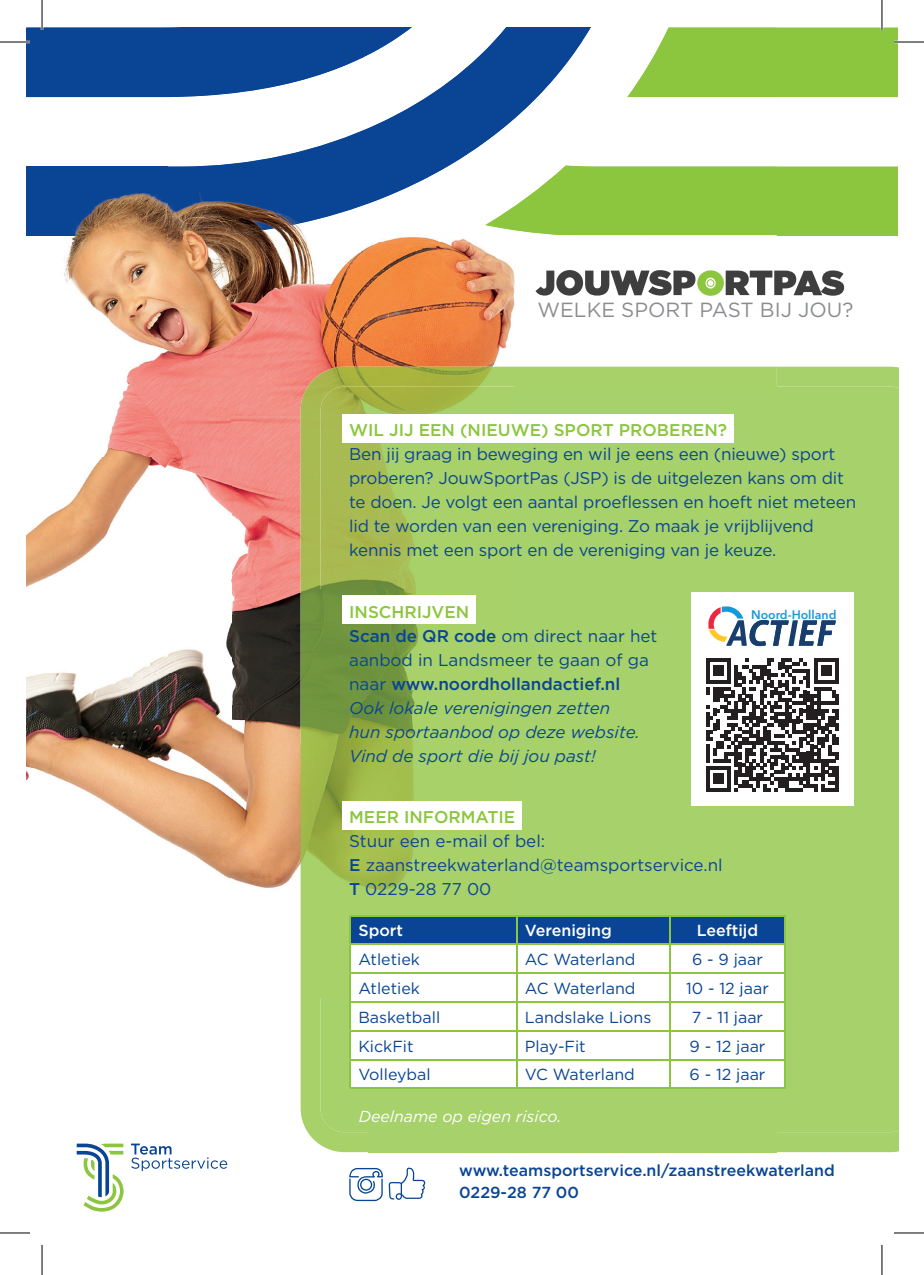
<style>
.page{position:relative;width:924px;height:1275px;background:#fff}
.page>*{position:absolute;margin:0;border:0;box-sizing:border-box;transform-origin:0 0}
.t1{font:20.4px "Gotham";color:#8a8c8f}
.t2{font:17px/24px "Gotham";letter-spacing:-.01em;color:#094594}
.t3{font:italic 17px/24px "Gotham";color:#094594}
.t4{font:500 17px "Gotham";color:#8bc63e}
.t5{font:16px "Gotham";color:#094594}
.t6{font:500 16px/22px "Gotham";color:#094594}
.t7{font:500 16px "Gotham";color:#fff}
.t8{font:italic 16px "Gotham";color:#fff}
.t9{font:600 12.2px "Avenir Next";color:#1699d6}
.s1{font-weight:500;font-style:normal;color:#8bc63e}
.s2{font-weight:500;font-style:normal}
.s3{font-style:normal}
.s4{font-weight:500}
</style>
<div class="page">
<div style="left:776px;top:166px;width:121px;height:69px;background:#8bc63e"></div>
<div style="left:776px;top:27px;width:121px;height:70px;background:#8bc63e"></div>
<img style="left:26px;top:27px;width:614px;height:215px">
<img style="left:26px;top:242px;width:205px;height:637px">
<img style="left:231px;top:242px;width:341px;height:144px">
<img style="left:231px;top:386px;width:69px;height:359px">
<img style="left:231px;top:745px;width:69px;height:143px">
<img style="left:485px;top:165px;width:291px;height:70px">
<img style="left:627px;top:27px;width:149px;height:70px">
<img style="left:26px;top:27px;width:353px;height:70px">
<img style="left:379px;top:27px;width:211px;height:139px">
<img style="left:167px;top:123px;width:212px;height:112px">
<img style="left:26px;top:166px;width:142px;height:69px">
<img style="left:379px;top:166px;width:70px;height:33px">
<img style="left:368px;top:438px;width:408px;height:694px">
<div style="left:776px;top:367px;width:122px;height:785px;background:#a7d16a"></div>
<img style="left:300px;top:367px;width:476px;height:71px">
<img style="left:300px;top:438px;width:68px;height:714px">
<svg style="left:535px;top:270px;width:308px;height:26px"></svg>
<svg style="left:77px;top:1143px;width:46px;height:68px"></svg>
<svg style="left:131px;top:1143px;width:96px;height:28px"></svg>
<svg style="left:349px;top:1167px;width:76px;height:34px"></svg>
<div style="left:691px;top:592px;width:162px;height:214px;background:#fff"></div>
<svg style="left:706px;top:658px;width:132px;height:133px"></svg>
<hr style="left:835px;top:766px;width:3px;height:25px;background:#231f20">
<svg style="left:708px;top:606px;width:127px;height:40px"></svg>
<div style="left:342px;top:414px;width:391px;height:28px;background:#fff"></div>
<div style="left:342px;top:595px;width:134px;height:28px;background:#fff"></div>
<div style="left:342px;top:801px;width:180px;height:28px;background:#fff"></div>
<svg style="left:350px;top:915px;width:435px;height:173px"></svg>
<hr style="left:350px;top:1088px;width:166px;height:1px;background:#8bc63e">
<hr style="left:516px;top:1088px;width:153px;height:1px;background:#8bc63e">
<hr style="left:669px;top:1088px;width:116px;height:1px;background:#8bc63e">
<hr style="left:0;top:41px;width:30px;height:2px;background:#fff">
<hr style="left:893px;top:41px;width:30px;height:2px;background:#fff">
<hr style="left:41px;top:0;width:2px;height:30px;background:#fff">
<hr style="left:880px;top:0;width:2px;height:30px;background:#fff">
<hr style="left:0;top:42px;width:30px;height:1px;background:#000">
<hr style="left:893px;top:42px;width:30px;height:1px;background:#000">
<hr style="left:0;top:1232px;width:30px;height:1px;background:#000">
<hr style="left:893px;top:1232px;width:30px;height:1px;background:#000">
<hr style="left:42px;top:0;width:1px;height:30px;background:#000">
<hr style="left:42px;top:1245px;width:1px;height:30px;background:#000">
<hr style="left:881px;top:0;width:1px;height:30px;background:#000">
<hr style="left:881px;top:1245px;width:1px;height:30px;background:#000">
<p class="t1" style="left:537px;top:296px;width:317px">WELKE SPORT PAST BIJ JOU?</p>
<p class="t4" style="left:349px;top:419px;width:379px">WIL JIJ EEN (NIEUWE) SPORT PROBEREN?</p>
<p class="t2" style="left:349px;top:441px;width:508px">Ben jij graag in beweging en wil je eens een (nieuwe) sport proberen? JouwSportPas (JSP) is de uitgelezen kans om dit te doen. Je volgt een aantal proeflessen en hoeft niet meteen lid te worden van een vereniging. Zo maak je vrijblijvend kennis met een sport en de vereniging van je keuze.</p>
<p class="t3" style="left:349px;top:599px;width:310px"><span class="s1">INSCHRIJVEN<br></span><span class="s2">Scan de QR code</span> <span class="s3">om direct naar het aanbod in Landsmeer te gaan of ga naar</span> <span class="s2">www.noordhollandactief.nl<br></span>Ook lokale verenigingen zetten<br>hun sportaanbod op deze website.<br>Vind de sport die bij jou past!</p>
<p class="t9" style="left:750px;top:604px;width:87px">Noord-Holland</p>
<p class="t4" style="left:349px;top:806px;width:167px">MEER INFORMATIE</p>
<p class="t2" style="left:349px;top:829px;width:375px">Stuur een e-mail of bel:<br><span class="s4">E</span> zaanstreekwaterland@teamsportservice.nl<br><span class="s4">T</span> 0229-28 77 00</p>
<p class="t7" style="left:358px;top:920px;width:46px">Sport</p>
<p class="t7" style="left:524px;top:920px;width:88px">Vereniging</p>
<p class="t7" style="left:696px;top:920px;width:63px">Leeftijd</p>
<p class="t5" style="left:358px;top:949px;width:63px">Atletiek</p>
<p class="t5" style="left:524px;top:949px;width:112px">AC Waterland</p>
<p class="t5" style="left:691px;top:949px;width:72px">6 - 9 jaar</p>
<p class="t5" style="left:358px;top:978px;width:63px">Atletiek</p>
<p class="t5" style="left:524px;top:978px;width:112px">AC Waterland</p>
<p class="t5" style="left:685px;top:978px;width:84px">10 - 12 jaar</p>
<p class="t5" style="left:358px;top:1007px;width:83px">Basketball</p>
<p class="t5" style="left:524px;top:1007px;width:128px">Landslake Lions</p>
<p class="t5" style="left:691px;top:1007px;width:73px">7 - 11 jaar</p>
<p class="t5" style="left:358px;top:1035px;width:57px">KickFit</p>
<p class="t5" style="left:524px;top:1035px;width:62px">Play-Fit</p>
<p class="t5" style="left:689px;top:1035px;width:77px">9 - 12 jaar</p>
<p class="t5" style="left:358px;top:1064px;width:74px">Volleybal</p>
<p class="t5" style="left:524px;top:1064px;width:111px">VC Waterland</p>
<p class="t5" style="left:689px;top:1064px;width:77px">6 - 12 jaar</p>
<p class="t8" style="left:358px;top:1106px;width:204px">Deelname op eigen risico.</p>
<p class="t6" style="left:459px;top:1159px;width:377px">www.teamsportservice.nl/zaanstreekwaterland<br>0229-28 77 00</p>
</div>
